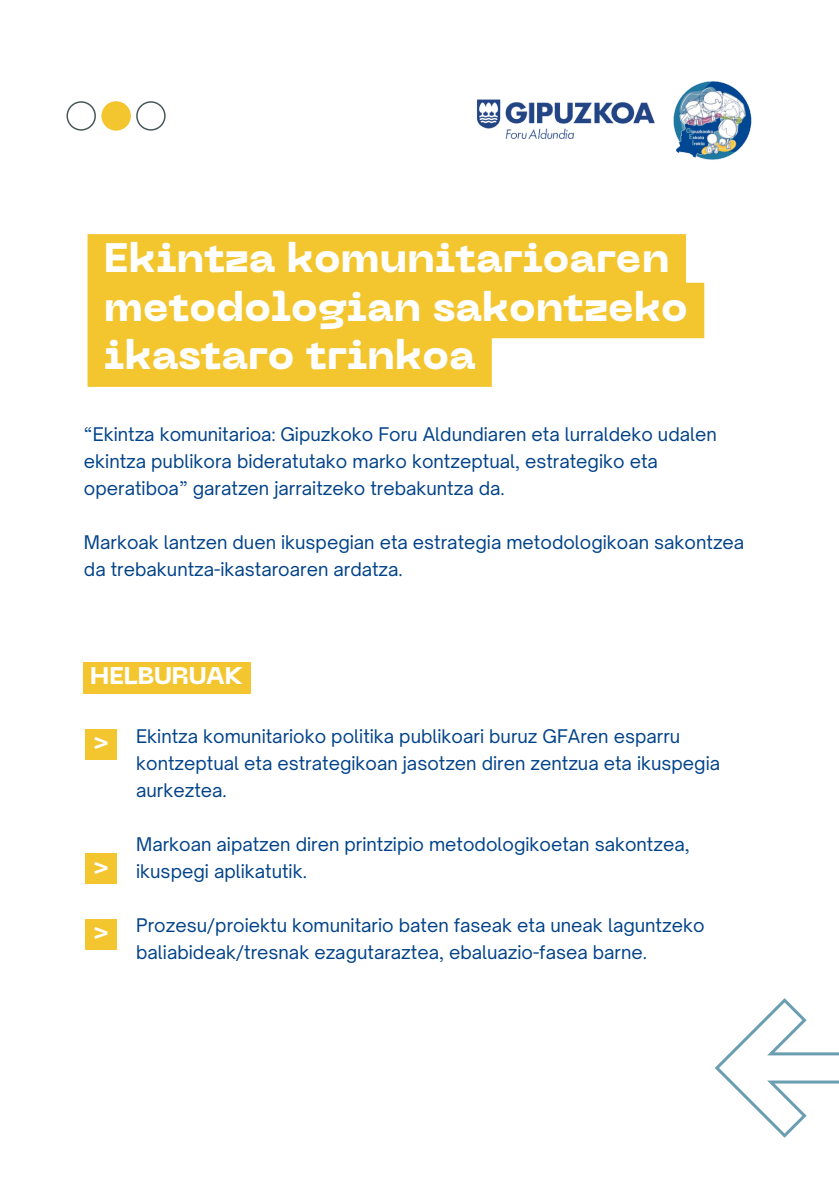
<style>
.page{position:relative;width:839px;height:1191px;background:#fff}
.page>*{position:absolute;margin:0;border:0;box-sizing:border-box;transform-origin:0 0}
.t1{font:800 41px/48.6px "PP Neue Machina";color:#fff}
.t2{font:800 24px "PP Neue Machina";color:#fff}
.t3{font:18px/27px "Open Sauce One";color:#004289}
</style>
<div class="page">
<svg style="left:715px;top:998px;width:123px;height:140px"></svg>
<img style="left:477px;top:99px;width:178px;height:40px">
<img style="left:673px;top:81px;width:79px;height:79px">
<svg style="left:66px;top:101px;width:30px;height:30px"></svg>
<div style="left:101px;top:101px;width:30px;height:30px;background:#f3c630;border-radius:50%"></div>
<svg style="left:136px;top:101px;width:30px;height:30px"></svg>
<svg style="left:87px;top:234px;width:617px;height:153px;background:#f4cc48"></svg>
<div style="left:85px;top:729px;width:31px;height:30px;background:#f3c630"></div>
<div style="left:83px;top:662px;width:168px;height:32px;background:#f3c630"></div>
<div style="left:85px;top:853px;width:31px;height:31px;background:#f3c630"></div>
<div style="left:85px;top:919px;width:31px;height:30px;background:#f3c630"></div>
<h1 class="t1" style="left:104px;top:237px;width:585px">Ekintza komunitarioaren metodologian sakontzeko ikastaro trinkoa</h1>
<p class="t3" style="left:84px;top:421px;width:634px">“Ekintza komunitarioa: Gipuzkoko Foru Aldundiaren eta lurraldeko udalen ekintza publikora bideratutako marko kontzeptual, estrategiko eta operatiboa” garatzen jarraitzeko trebakuntza da.</p>
<p class="t3" style="left:84px;top:529px;width:661px">Markoak lantzen duen ikuspegian eta estrategia metodologikoan sakontzea da trebakuntza-ikastaroaren ardatza.</p>
<h2 class="t2" style="left:90px;top:666px;width:155px">HELBURUAK</h2>
<h2 class="t2" style="left:93px;top:732px;width:18px">&gt;</h2>
<h2 class="t2" style="left:93px;top:856px;width:18px">&gt;</h2>
<h2 class="t2" style="left:93px;top:922px;width:18px">&gt;</h2>
<p class="t3" style="left:136px;top:723px;width:585px">Ekintza komunitarioko politika publikoari buruz GFAren esparru kontzeptual eta estrategikoan jasotzen diren zentzua eta ikuspegia aurkeztea.</p>
<p class="t3" style="left:136px;top:831px;width:555px">Markoan aipatzen diren printzipio metodologikoetan sakontzea, ikuspegi aplikatutik.</p>
<p class="t3" style="left:136px;top:912px;width:569px">Prozesu/proiektu komunitario baten faseak eta uneak laguntzeko baliabideak/tresnak ezagutaraztea, ebaluazio-fasea barne.</p>
</div>
